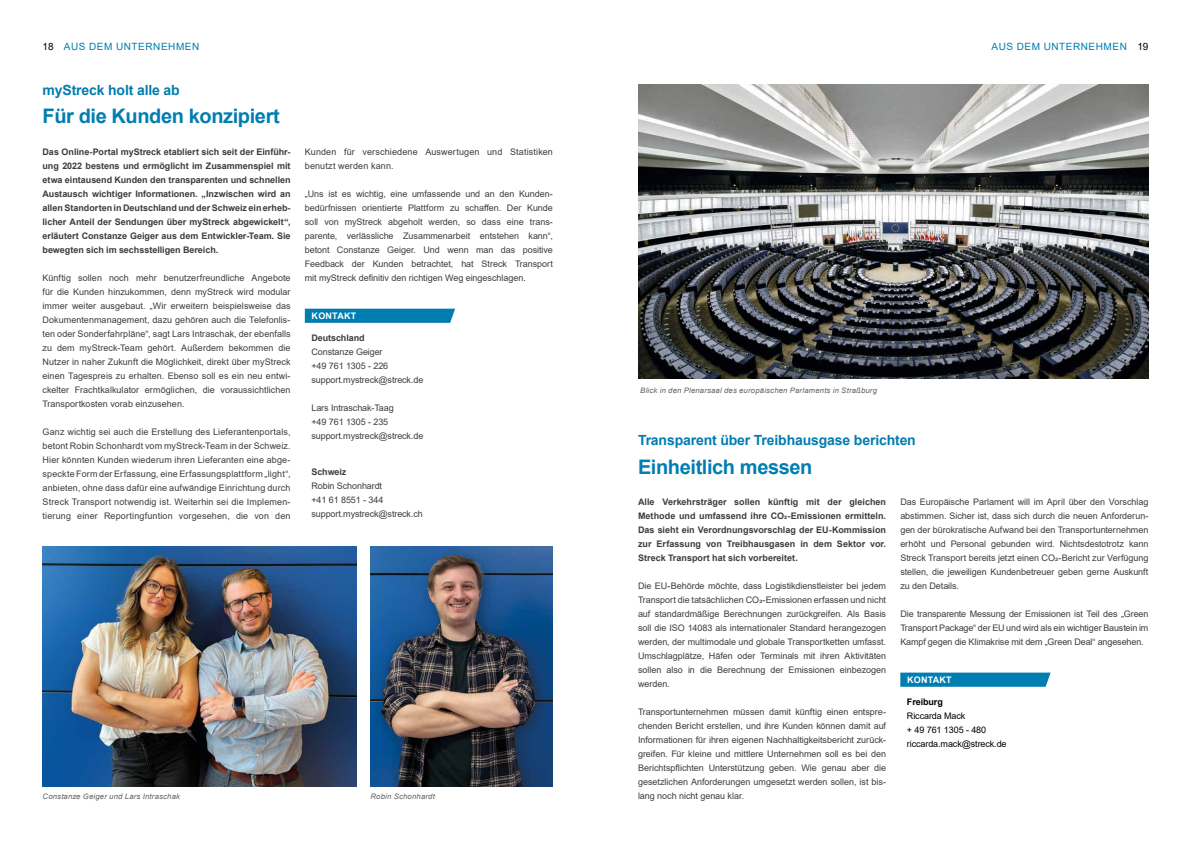
<style>
.page{position:relative;width:1191px;height:842px;background:#fff}
.page>*{position:absolute;margin:0;border:0;box-sizing:border-box;transform-origin:0 0}
.t1{font:700 20px "Arial";letter-spacing:-.02em;color:#007db1}
.t2{font:700 14px "Arial";letter-spacing:-.01em;color:#007db1}
.t3{font:10px "Arial";letter-spacing:.055em;color:#007db1}
.t4{font:9px/14px "Arial";letter-spacing:-.005em;color:#3c3c3b;text-align:justify}
.t5{font:700 9px/14px "Arial";color:#3c3c3b;text-align:justify}
.t6{font:9px/14px "Arial";letter-spacing:.015em;color:#3c3c3b}
.t7{font:9px/14px "Arial";letter-spacing:-.01em;color:#000}
.t8{font:700 9px "Arial";letter-spacing:.025em;color:#fff}
.t9{font:700 9px "Arial";letter-spacing:-.01em;color:#000}
.t10{font:italic 7.5px "Arial";letter-spacing:.025em;color:#646363}
.s1{color:#000}
</style>
<div class="page">
<img style="left:43px;top:547px;width:313px;height:240px">
<img style="left:638px;top:85px;width:510px;height:294px">
<img style="left:370px;top:547px;width:183px;height:240px">
<svg style="left:305px;top:309px;width:150px;height:14px;background:#0680b3"></svg>
<svg style="left:900px;top:673px;width:150px;height:14px;background:#0780b3"></svg>
<p class="t3" style="left:43px;top:39px;width:158px"><span class="s1">18</span> AUS DEM UNTERNEHMEN</p>
<p class="t3" style="left:991px;top:39px;width:158px">AUS DEM UNTERNEHMEN <span class="s1">19</span></p>
<h2 class="t2" style="left:43px;top:80px;width:139px">myStreck holt alle ab</h2>
<h1 class="t1" style="left:43px;top:102px;width:239px">Für die Kunden konzipiert</h1>
<p class="t5" style="left:43px;top:145px;width:250px">Das Online-Portal myStreck etabliert sich seit der Einführ&shy;ung 2022 bestens und ermöglicht im Zusammenspiel mit etwa eintausend Kunden den transparenten und schnellen Austausch wichtiger Informationen. „Inzwischen wird an allen Standorten in Deutschland und der Schweiz ein erheb&shy;licher Anteil der Sendungen über myStreck abgewickelt“, erläutert Constanze Geiger aus dem Entwickler-Team. Sie bewegten sich im sechsstelligen Bereich.</p>
<p class="t4" style="left:43px;top:270px;width:250px">Künftig sollen noch mehr benutzerfreundliche Angebote für die Kunden hinzukommen, denn myStreck wird modular immer weiter ausgebaut. „Wir erweitern beispielsweise das Dokumentenmanagement, dazu gehören auch die Telefonlis&shy;ten oder Sonderfahrpläne“, sagt Lars Intraschak, der ebenfalls zu dem myStreck-Team gehört. Außerdem bekommen die Nutzer in naher Zukunft die Möglichkeit, direkt über myStreck einen Tagespreis zu erhalten. Ebenso soll es ein neu entwi&shy;ckelter Frachtkalkulator ermöglichen, die voraussichtlichen Transportkosten vorab einzusehen.</p>
<p class="t4" style="left:43px;top:424px;width:250px">Ganz wichtig sei auch die Erstellung des Lieferantenportals, betont Robin Schonhardt vom myStreck-Team in der Schweiz.<br>Hier könnten Kunden wiederum ihren Lieferanten eine abge&shy;speckte Form der Erfassung, eine Erfassungsplattform „light“, anbieten, ohne dass dafür eine aufwändige Einrichtung durch Streck Transport notwendig ist. Weiterhin sei die Implemen&shy;tierung einer Reportingfuntion vorgesehen, die von den</p>
<p class="t6" style="left:305px;top:144px;width:250px">Kunden für verschiedene Auswertugen und Statistiken benutzt werden kann.</p>
<p class="t4" style="left:305px;top:186px;width:250px">„Uns ist es wichtig, eine umfassende und an den Kunden&shy;bedürfnissen orientierte Plattform zu schaffen. Der Kunde soll von myStreck abgeholt werden, so dass eine trans&shy;parente, verlässliche Zusammenarbeit entstehen kann“, betont Constanze Geiger. Und wenn man das positive Feedback der Kunden betrachtet, hat Streck Transport mit myStreck definitiv den richtigen Weg eingeschlagen.</p>
<p class="t8" style="left:311px;top:309px;width:46px">KONTAKT</p>
<p class="t5" style="left:311px;top:331px;width:55px">Deutschland</p>
<p class="t4" style="left:311px;top:345px;width:113px;text-align:left">Constanze Geiger<br>+49 761 1305 - 226 support.mystreck@streck.de</p>
<p class="t4" style="left:311px;top:401px;width:113px;text-align:left">Lars Intraschak-Taag<br>+49 761 1305 - 235 support.mystreck@streck.de</p>
<p class="t5" style="left:311px;top:465px;width:36px">Schweiz</p>
<p class="t4" style="left:311px;top:479px;width:113px;text-align:left">Robin Schonhardt<br>+41 61 8551 - 344 support.mystreck@streck.ch</p>
<p class="t10" style="left:43px;top:792px;width:139px">Constanze Geiger und Lars Intraschak</p>
<p class="t10" style="left:370px;top:792px;width:66px">Robin Schonhardt</p>
<p class="t10" style="left:640px;top:385px;width:238px">Blick in den Plenarsaal des europäischen Parlaments in Straßburg</p>
<h2 class="t2" style="left:638px;top:430px;width:279px">Transparent über Treibhausgase berichten</h2>
<h1 class="t1" style="left:638px;top:452px;width:176px">Einheitlich messen</h1>
<p class="t5" style="left:638px;top:495px;width:250px">Alle Verkehrsträger sollen künftig mit der gleichen Methode und umfassend ihre CO2-Emissionen ermitteln.<br>Das sieht ein Verordnungsvorschlag der EU-Kommission zur Erfassung von Treibhausgasen in dem Sektor vor.<br>Streck Transport hat sich vorbereitet.</p>
<p class="t4" style="left:638px;top:578px;width:250px">Die EU-Behörde möchte, dass Logistikdienstleister bei jedem Transport die tatsächlichen CO2-Emissionen erfassen und nicht auf standardmäßige Berechnungen zurückgreifen. Als Basis soll die ISO 14083 als internationaler Standard herangezogen werden, der multimodale und globale Transportketten umfasst.<br>Umschlagplätze, Häfen oder Terminals mit ihren Aktivitäten sollen also in die Berechnung der Emissionen einbezogen werden.</p>
<p class="t4" style="left:638px;top:704px;width:250px">Transportunternehmen müssen damit künftig einen entspre&shy;chenden Bericht erstellen, und ihre Kunden können damit auf Informationen für ihren eigenen Nachhaltigkeitsbericht zurück&shy;greifen. Für kleine und mittlere Unternehmen soll es bei den Berichtspflichten Unterstützung geben. Wie genau aber die gesetzlichen Anforderungen umgesetzt werden sollen, ist bis&shy;lang noch nicht genau klar.</p>
<p class="t4" style="left:900px;top:494px;width:250px">Das Europäische Parlament will im April über den Vorschlag abstimmen. Sicher ist, dass sich durch die neuen Anforderun&shy;gen der bürokratische Aufwand bei den Transportunternehmen erhöht und Personal gebunden wird. Nichtsdestotrotz kann Streck Transport bereits jetzt einen CO2-Bericht zur Verfügung stellen, die jeweiligen Kundenbetreuer geben gerne Auskunft zu den Details.</p>
<p class="t4" style="left:900px;top:606px;width:250px">Die transparente Messung der Emissionen ist Teil des „Green Transport Package“ der EU und wird als ein wichtiger Baustein im Kampf gegen die Klimakrise mit dem „Green Deal“ angesehen.</p>
<p class="t8" style="left:907px;top:673px;width:46px">KONTAKT</p>
<p class="t9" style="left:907px;top:695px;width:37px">Freiburg</p>
<p class="t7" style="left:907px;top:709px;width:101px">Riccarda Mack<br>+ 49 761 1305 - 480 riccarda.mack@streck.de</p>
</div>
